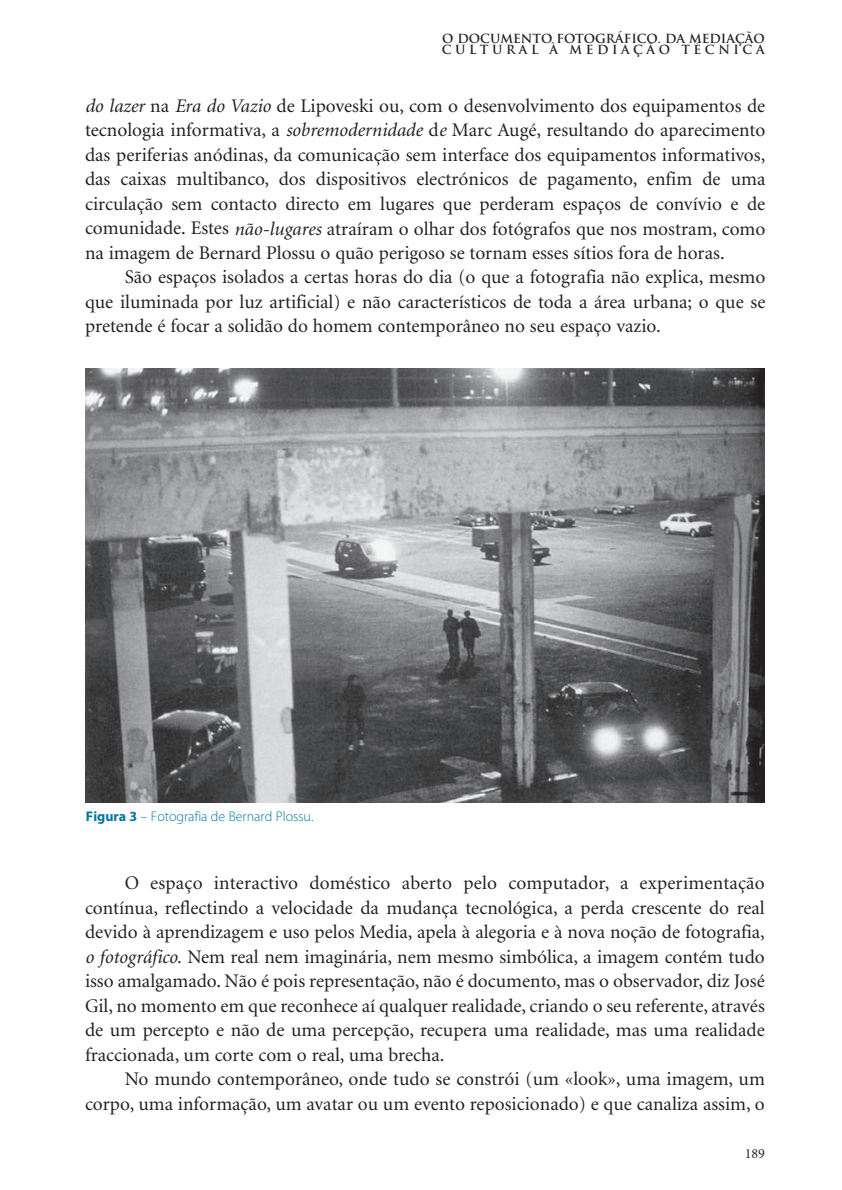
<style>
.page{position:relative;width:842px;height:1190px;background:#fff}
.page>*{position:absolute;margin:0;border:0;box-sizing:border-box;transform-origin:0 0}
.t1{font:19.25px "Minion";color:#231f20}
.t2{font:300 14px "Myriad Pro";color:#0077a0}
.t3{font:14px "Minion";color:#231f20}
.t4{font:700 12.25px/10.5px "Trajan";color:#231f20}
.s1{font-style:italic}
.s2{font-weight:700}
</style>
<div class="page">
<img style="left:85px;top:368px;width:680px;height:435px">
<p class="t4" style="left:442px;top:34px;width:324px">O DOCUMENTO FOTOGRÁFICO. DA MEDIAÇÃO<br>CULTURAL À MEDIAÇÃO TÉCNICA</p>
<p class="t1" style="left:85px;top:98px;width:682px"><span class="s1">do lazer</span> na <span class="s1">Era do Vazio</span> de Lipoveski ou, com o desenvolvimento dos equipamentos de</p>
<p class="t1" style="left:85px;top:123px;width:682px">tecnologia informativa, a <span class="s1">sobremodernidade</span> d<span class="s1">e</span> Marc Augé, resultando do aparecimento</p>
<p class="t1" style="left:85px;top:147px;width:682px">das periferias anódinas, da comunicação sem interface dos equipamentos informativos,</p>
<p class="t1" style="left:85px;top:172px;width:682px">das caixas multibanco, dos dispositivos electrónicos de pagamento, enfim de uma</p>
<p class="t1" style="left:85px;top:196px;width:682px">circulação sem contacto directo em lugares que perderam espaços de convívio e de</p>
<p class="t1" style="left:85px;top:221px;width:682px">comunidade. Estes <span class="s1">não-lugares</span> atraíram o olhar dos fotógrafos que nos mostram, como</p>
<p class="t1" style="left:85px;top:245px;width:641px">na imagem de Bernard Plossu o quão perigoso se tornam esses sítios fora de horas.</p>
<p class="t1" style="left:125px;top:270px;width:642px">São espaços isolados a certas horas do dia (o que a fotografia não explica, mesmo</p>
<p class="t1" style="left:85px;top:294px;width:682px">que iluminada por luz artificial) e não característicos de toda a área urbana; o que se</p>
<p class="t1" style="left:85px;top:319px;width:577px">pretende é focar a solidão do homem contemporâneo no seu espaço vazio.</p>
<p class="t2" style="left:86px;top:811px;width:229px"><span class="s2">Figura 3</span> – Fotografia de Bernard Plossu.</p>
<p class="t1" style="left:125px;top:876px;width:641px">O espaço interactivo doméstico aberto pelo computador, a experimentação</p>
<p class="t1" style="left:85px;top:900px;width:681px">contínua, reflectindo a velocidade da mudança tecnológica, a perda crescente do real</p>
<p class="t1" style="left:85px;top:925px;width:681px">devido à aprendizagem e uso pelos Media, apela à alegoria e à nova noção de fotografia,</p>
<p class="t1" style="left:85px;top:949px;width:681px"><span class="s1">o fotográfico.</span> Nem real nem imaginária, nem mesmo simbólica, a imagem contém tudo</p>
<p class="t1" style="left:85px;top:974px;width:681px">isso amalgamado. Não é pois representação, não é documento, mas o observador, diz José</p>
<p class="t1" style="left:85px;top:998px;width:681px">Gil, no momento em que reconhece aí qualquer realidade, criando o seu referente, através</p>
<p class="t1" style="left:85px;top:1023px;width:681px">de um percepto e não de uma percepção, recupera uma realidade, mas uma realidade</p>
<p class="t1" style="left:85px;top:1047px;width:361px">fraccionada, um corte com o real, uma brecha.</p>
<p class="t1" style="left:125px;top:1072px;width:641px">No mundo contemporâneo, onde tudo se constrói (um «look», uma imagem, um</p>
<p class="t1" style="left:85px;top:1096px;width:681px">corpo, uma informação, um avatar ou um evento reposicionado) e que canaliza assim, o</p>
<p class="t3" style="left:744px;top:1148px;width:22px">189</p>
</div>
